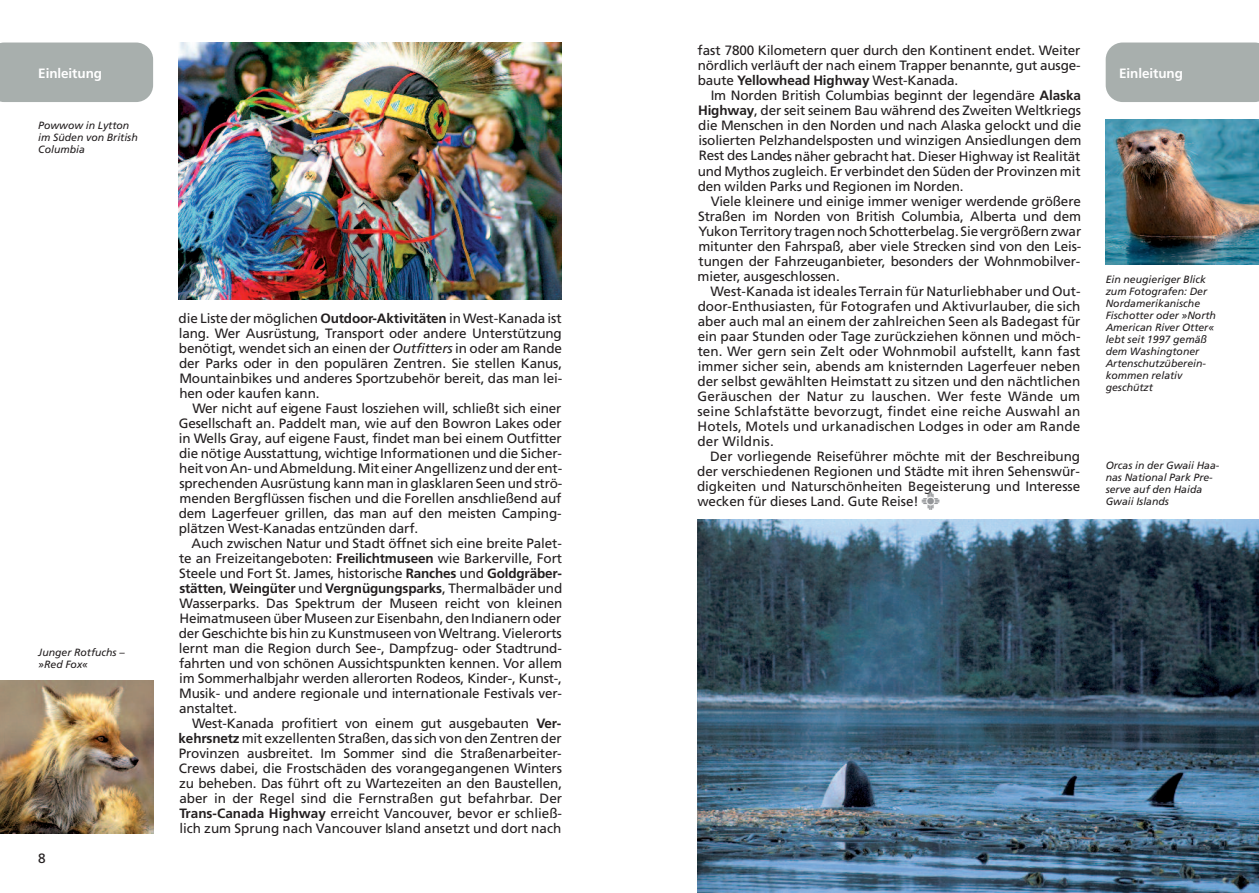
<style>
.page{position:relative;width:1259px;height:893px;background:#fff}
.page>*{position:absolute;margin:0;border:0;box-sizing:border-box;transform-origin:0 0}
.t1{font:13.5px/15px "Frutiger LT Pro";letter-spacing:-.01em;color:#231f20;text-align:justify}
.t2{font:700 13.5px "Frutiger LT Pro";letter-spacing:-.005em;color:#fff}
.t3{font:italic 10.5px/12px "Frutiger LT Pro";color:#231f20}
.s1{font-weight:700}
.s2{font-style:italic}
</style>
<div class="page">
<img style="left:179px;top:43px;width:382px;height:257px">
<img style="left:0;top:681px;width:153px;height:152px">
<img style="left:1105px;top:119px;width:154px;height:145px">
<img style="left:697px;top:520px;width:562px;height:373px">
<div style="left:0;top:43px;width:153px;height:59px;background:#a8afad"></div>
<div style="left:1105px;top:43px;width:154px;height:59px;background:#a8afad"></div>
<p class="t1" style="left:697px;top:45px;width:384px">fast 7800 Kilometern quer durch den Kontinent endet. Weiter nördlich verläuft der nach einem Trapper benannte, gut ausge&shy;baute <span class="s1">Yellow head Highway</span> West-Kanada.</p>
<p class="t1" style="left:697px;top:90px;width:385px;text-indent:13px">Im Norden British Columbias beginnt der legendäre <span class="s1">Alaska Highway</span>, der seit seinem Bau während des Zweiten Weltkriegs die Menschen in den Norden und nach Alaska gelockt und die isolierten Pelzhandelsposten und winzigen Ansiedlungen dem Rest des Landes näher gebracht hat. Dieser Highway ist Realität und Mythos zugleich. Er verbindet den Süden der Provinzen mit den wilden Parks und Regionen im Norden.</p>
<p class="t1" style="left:697px;top:195px;width:385px;text-indent:13px">Viele kleinere und einige immer weniger werdende größere Straßen im Norden von British Columbia, Alberta und dem Yukon Territory tragen noch Schotterbelag. Sie vergrößern zwar mitunter den Fahrspaß, aber viele Strecken sind von den Leis&shy;tungen der Fahrzeuganbieter, besonders der Wohnmobilver&shy;mieter, ausgeschlossen.</p>
<p class="t1" style="left:697px;top:285px;width:384px;text-indent:13px">West-Kanada ist ideales Terrain für Naturliebhaber und Out&shy;door-Enthusiasten, für Fotografen und Aktivurlauber, die sich aber auch mal an einem der zahlreichen Seen als Badegast für ein paar Stunden oder Tage zurückziehen können und möch&shy;ten. Wer gern sein Zelt oder Wohnmobil aufstellt, kann fast immer sicher sein, abends am knisternden Lagerfeuer neben der selbst gewählten Heimstatt zu sitzen und den nächtlichen Geräuschen der Na tur zu lauschen. Wer feste Wände um seine Schlafstätte bevorzugt, findet eine reiche Auswahl an Hotels, Motels und urkanadischen Lodges in oder am Rande der Wildnis.</p>
<p class="t1" style="left:697px;top:450px;width:385px;text-indent:13px">Der vorliegende Reiseführer möchte mit der Beschreibung der verschiedenen Regionen und Städte mit ihren Sehenswür&shy;digkeiten und Naturschönheiten Begeisterung und Interesse wecken für dieses Land. Gute Reise!</p>
<p class="t2" style="left:38px;top:69px;width:65px">Einleitung</p>
<p class="t2" style="left:1119px;top:69px;width:65px">Einleitung</p>
<p class="t3" style="left:38px;top:121px;width:101px">Powwow in Lytton im Süden von British<br>Columbia</p>
<p class="t3" style="left:1105px;top:275px;width:112px">Ein neugieriger Blick zum Fotografen: Der<br>Nordamerikanische<br>Fischotter oder »North<br>American River Otter« lebt seit 1997 gemäß dem Washingtoner<br>Artenschutzüberein&shy;kommen relativ geschützt</p>
<p class="t1" style="left:179px;top:312px;width:385px">die Liste der möglichen <span class="s1">Outdoor-Aktivitäten</span> in West-Kanada ist lang. Wer Ausrüstung, Transport oder andere Unterstützung benötigt, wendet sich an einen der <span class="s2">Outfitters</span> in oder am Rande der Parks oder in den populären Zentren. Sie stellen Kanus, Mountainbikes und anderes Sportzubehör bereit, das man lei&shy;hen oder kaufen kann.</p>
<p class="t1" style="left:179px;top:402px;width:385px;text-indent:14px">Wer nicht auf eigene Faust losziehen will, schließt sich einer Gesellschaft an. Paddelt man, wie auf den Bowron Lakes oder in Wells Gray, auf eigene Faust, findet man bei einem Outfitter die nötige Ausstattung, wichtige Informationen und die Sicher&shy;heit von An- und Abmeldung. Mit einer Angellizenz und der ent&shy;sprechenden Ausrüstung kann man in glasklaren Seen und strö&shy;menden Bergflüssen fischen und die Forellen anschließend auf dem Lagerfeuer grillen, das man auf den meisten Camping&shy;plätzen West-Kanadas entzünden darf.</p>
<p class="t1" style="left:179px;top:537px;width:385px;text-indent:13px">Auch zwischen Natur und Stadt öffnet sich eine breite Palet&shy;te an Freizeitangeboten: <span class="s1">Freilichtmuseen</span> wie Barkerville, Fort Steele und Fort St. James, historische <span class="s1">Ranches</span> und <span class="s1">Goldgräber&shy;stätten</span>, <span class="s1">Weingüter</span> und <span class="s1">Vergnügungsparks</span>, Thermalbäder und Wasserparks. Das Spektrum der Museen reicht von kleinen Heimat museen über Museen zur Eisenbahn, den Indianern oder der Ge schichte bis hin zu Kunstmuseen von Weltrang. Vielerorts lernt man die Region durch See-, Dampfzug- oder Stadtrund&shy;fahrten und von schönen Aussichtspunkten kennen. Vor allem im Sommerhalbjahr werden allerorten Rodeos, Kinder-, Kunst-, Musik- und andere regionale und internationale Festivals ver&shy;anstaltet.</p>
<p class="t1" style="left:179px;top:717px;width:385px;text-indent:13px">West-Kanada profitiert von einem gut ausgebauten <span class="s1">Ver&shy;kehrsnetz</span> mit exzellenten Straßen, das sich von den Zentren der Provinzen ausbreitet. Im Sommer sind die Straßenarbeiter-Crews dabei, die Frostschäden des vorangegangenen Winters zu beheben. Das führt oft zu Wartezeiten an den Baustellen, aber in der Regel sind die Fernstraßen gut befahrbar. Der <span class="s1">Trans-Canada Highway</span> erreicht Vancouver, bevor er schließ&shy;lich zum Sprung nach Vancouver Island ansetzt und dort nach</p>
<p class="t3" style="left:1105px;top:461px;width:115px">Orcas in der Gwaii Haa&shy;nas National Park Pre - serve auf den Haida<br>Gwaii Islands</p>
<p class="t3" style="left:38px;top:648px;width:88px">Junger Rotfuchs – »Red Fox«</p>
<p class="t1" style="left:38px;top:853px;width:9px">8</p>
</div>
